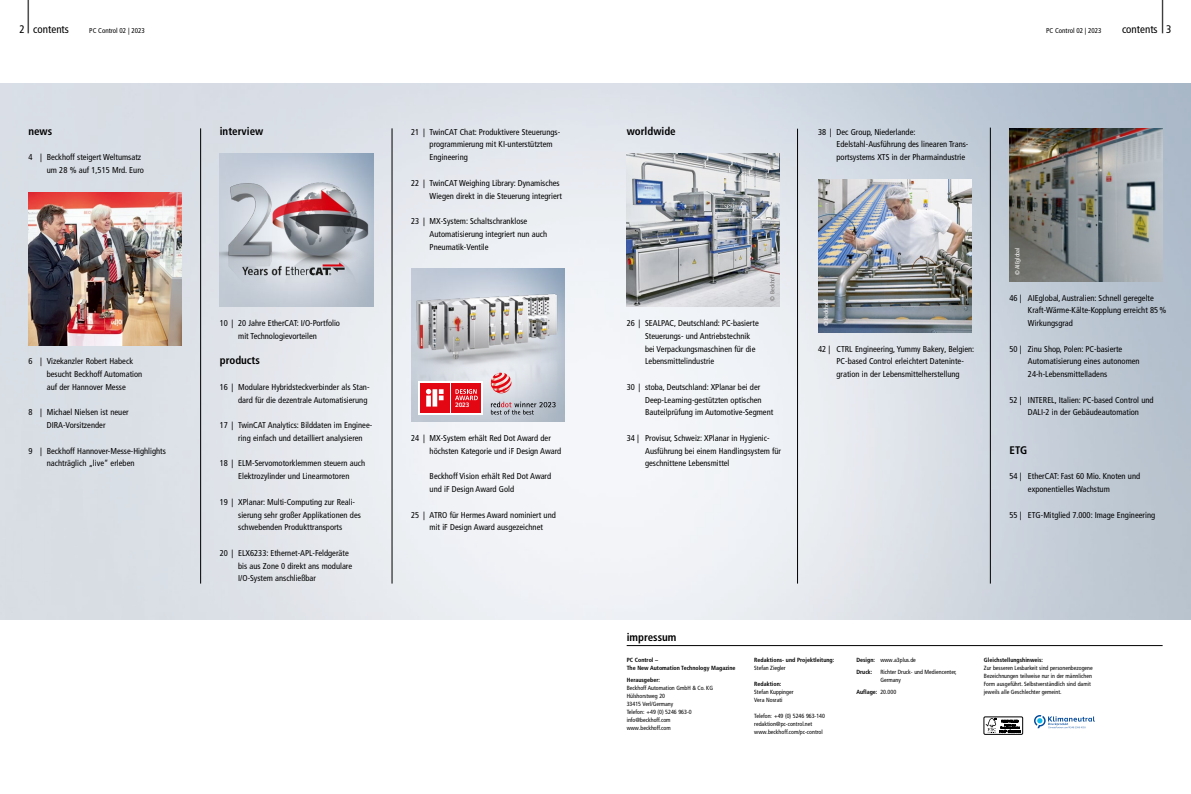
<style>
.page{position:relative;width:1191px;height:794px;background:#fff}
.page>*{position:absolute;margin:0;border:0;box-sizing:border-box;transform-origin:0 0}
.t1{font:300 condensed 41.2px "Frutiger LT Pro";color:#000;scale:.49 1}
.t2{font:700 condensed 11px "Frutiger LT Pro";color:#000}
.t3{font:condensed 11px "Frutiger LT Pro";color:#000}
.t4{font:condensed 8.5px/12.8px "Frutiger LT Pro";color:#000}
.t5{font:condensed 7px "Frutiger LT Pro";color:#000}
.t6{font:700 6.3px "Frutiger Neue LT Pro";color:#fff}
.t7{font:condensed 6px/8px "Frutiger LT Pro";color:#000}
.t8{font:700 condensed 6px/8px "Frutiger LT Pro";color:#000}
.t9{font:condensed 6px "Frutiger LT Pro";color:#fff}
.t10{font:condensed 6px "Frutiger LT Pro";color:#706f6f}
.s1{font-weight:400}
</style>
<div class="page">
<svg style="left:1034px;top:715px;width:61px;height:13px"></svg>
<img style="left:0;top:84px;width:1191px;height:535px">
<hr style="left:626px;top:645px;width:536px;height:1px;background:#000">
<hr style="left:200px;top:128px;width:1px;height:455px;background:#000">
<hr style="left:392px;top:128px;width:1px;height:455px;background:#000">
<hr style="left:990px;top:128px;width:1px;height:455px;background:#000">
<hr style="left:797px;top:129px;width:1px;height:454px;background:#000">
<img style="left:818px;top:179px;width:153px;height:153px">
<img style="left:1009px;top:128px;width:153px;height:153px">
<img style="left:411px;top:269px;width:153px;height:153px">
<img style="left:28px;top:192px;width:153px;height:153px">
<svg style="left:983px;top:716px;width:40px;height:19px"></svg>
<div style="left:983px;top:716px;width:39px;height:18px;border:1px solid #000"></div>
<svg style="left:985px;top:718px;width:35px;height:15px"></svg>
<img style="left:411px;top:276px;width:153px;height:138px">
<div style="left:418px;top:381px;width:65px;height:33px;background:#fff"></div>
<div style="left:420px;top:383px;width:30px;height:30px;background:#e30613"></div>
<svg style="left:426px;top:389px;width:17px;height:17px"></svg>
<div style="left:451px;top:383px;width:30px;height:30px;background:#e30613"></div>
<svg style="left:455px;top:389px;width:23px;height:11px"></svg>
<svg style="left:491px;top:401px;width:64px;height:13px"></svg>
<svg style="left:491px;top:373px;width:20px;height:20px"></svg>
<img style="left:626px;top:154px;width:154px;height:153px">
<img style="left:220px;top:154px;width:153px;height:11px">
<img style="left:220px;top:165px;width:153px;height:142px">
<h1 class="t1" style="left:26px;top:-15px;width:11px">|</h1>
<p class="t3" style="left:20px;top:22px;width:51px">2 contents</p>
<p class="t5" style="left:89px;top:26px;width:57px">PC Control 02 | 2023</p>
<p class="t2" style="left:28px;top:124px;width:25px">news</p>
<p class="t4" style="left:47px;top:151px;width:99px;text-indent:-18px">4 | Beckhoff steigert Weltumsatz um 28 % auf 1,515 Mrd. Euro</p>
<p class="t4" style="left:47px;top:355px;width:97px;text-indent:-18px">6 | Vizekanzler Robert Habeck besucht Beckhoff Automation auf der Hannover Messe</p>
<p class="t4" style="left:28px;top:406px;width:102px;text-align:center">8 | Michael Nielsen ist neuer<br>DIRA-Vorsitzender</p>
<p class="t4" style="left:47px;top:444px;width:121px;text-indent:-18px">9 | Beckhoff Hannover-Messe-Highlights nachträglich „live“ erleben</p>
<p class="t2" style="left:220px;top:124px;width:45px">interview</p>
<p class="t4" style="left:220px;top:317px;width:122px;text-align:center">10 | 20 Jahre EtherCAT: I/O-Portfolio mit Technologievorteilen</p>
<p class="t2" style="left:220px;top:354px;width:42px">products</p>
<p class="t4" style="left:220px;top:380px;width:151px;text-align:right">16 | Modulare Hybridsteckverbinder als Stan&shy;dard für die dezentrale Automatisierung</p>
<p class="t4" style="left:238px;top:419px;width:136px;text-indent:-18px">17 | TwinCAT Analytics: Bilddaten im Enginee&shy;ring einfach und detailliert analysieren</p>
<p class="t4" style="left:220px;top:457px;width:147px;text-align:center">18 | ELM-Servomotorklemmen steuern auch<br>Elektrozylinder und Linearmotoren</p>
<p class="t4" style="left:238px;top:495px;width:124px;text-indent:-18px">19 | XPlanar: Multi-Computing zur Reali&shy;sierung sehr großer Applikationen des schwebenden Produkttransports</p>
<p class="t4" style="left:238px;top:546px;width:116px;text-indent:-18px">20 | ELX6233: Ethernet-APL-Feldgeräte bis aus Zone 0 direkt ans modulare<br>I/O-System anschließbar</p>
<p class="t4" style="left:429px;top:125px;width:132px;text-indent:-18px">21 | TwinCAT Chat: Produktivere Steuerungs&shy;programmierung mit KI-unterstütztem<br>Engineering</p>
<p class="t4" style="left:411px;top:176px;width:152px;text-align:right">22 | TwinCAT Weighing Library: Dynamisches<br>Wiegen direkt in die Steuerung integriert</p>
<p class="t4" style="left:429px;top:215px;width:119px;text-indent:-18px">23 | MX-System: Schaltschranklose<br>Automatisierung integriert nun auch<br>Pneumatik-Ventile</p>
<p class="t6" style="left:455px;top:401px;width:16px">2023</p>
<p class="t4" style="left:429px;top:432px;width:133px;text-indent:-18px">24 | MX-System erhält Red Dot Award der höchsten Kategorie und iF Design Award</p>
<p class="t4" style="left:429px;top:470px;width:123px">Beckhoff Vision erhält Red Dot Award und iF Design Award Gold</p>
<p class="t4" style="left:429px;top:508px;width:128px;text-indent:-18px">25 | ATRO für Hermes Award nominiert und mit iF Design Award ausgezeichnet</p>
<p class="t2" style="left:626px;top:124px;width:51px">worldwide</p>
<p class="t10" style="left:769px;top:300px;width:28px;rotate:-90deg">© Beckhoff</p>
<p class="t4" style="left:645px;top:317px;width:115px;text-indent:-18px">26 | SEALPAC, Deutschland: PC-basierte Steuerungs- und Antriebstechnik bei Verpackungsmaschinen für die Lebensmittelindustrie</p>
<p class="t4" style="left:645px;top:380px;width:130px;text-indent:-18px">30 | stoba, Deutschland: XPlanar bei der<br>Deep-Learning-gestützten optischen<br>Bauteilprüfung im Automotive-Segment</p>
<p class="t4" style="left:645px;top:432px;width:137px;text-indent:-18px">34 | Provisur, Schweiz: XPlanar in Hygienic-<br>Ausführung bei einem Handlingsystem für geschnittene Lebensmittel</p>
<h1 class="t1" style="left:1160px;top:-15px;width:11px">|</h1>
<p class="t5" style="left:1046px;top:26px;width:57px">PC Control 02 | 2023</p>
<p class="t3" style="left:1122px;top:22px;width:51px">contents 3</p>
<p class="t4" style="left:836px;top:125px;width:133px;text-indent:-18px">38 | Dec Group, Niederlande:<br>Edelstahl-Ausführung des linearen Trans&shy;portsystems XTS in der Pharmaindustrie</p>
<p class="t9" style="left:822px;top:326px;width:28px;rotate:-90deg">© Beckhoff</p>
<p class="t4" style="left:836px;top:342px;width:139px;text-indent:-18px">42 | CTRL Engineering, Yummy Bakery, Belgien:<br>PC-based Control erleichtert Dateninte&shy;gration in der Lebensmittelherstellung</p>
<p class="t9" style="left:1013px;top:275px;width:29px;rotate:-90deg">© AIEglobal</p>
<p class="t4" style="left:1028px;top:291px;width:140px;text-indent:-18px">46 | AIEglobal, Australien: Schnell geregelte<br>Kraft-Wärme-Kälte-Kopplung erreicht 85%<br>Wirkungsgrad</p>
<p class="t4" style="left:1028px;top:342px;width:113px;text-indent:-18px">50 | Zinu Shop, Polen: PC-basierte<br>Automatisierung eines autonomen<br>24-h-Lebensmittelladens</p>
<p class="t4" style="left:1009px;top:393px;width:146px;text-align:center">52 | INTEREL, Italien: PC-based Control und<br>DALI-2 in der Gebäudeautomation</p>
<p class="t2" style="left:1009px;top:443px;width:19px">ETG</p>
<p class="t4" style="left:1028px;top:470px;width:114px;text-indent:-18px">54 | EtherCAT: Fast 60 Mio. Knoten und exponentielles Wachstum</p>
<p class="t4" style="left:1009px;top:508px;width:147px">55 | ETG-Mitglied 7.000: Image Engineering</p>
<p class="t2" style="left:626px;top:630px;width:51px">impressum</p>
<p class="t8" style="left:626px;top:656px;width:110px">PC Control –<br>The New Automation Technology Magazine</p>
<p class="t8" style="left:626px;top:676px;width:35px">Herausgeber:</p>
<p class="t7" style="left:626px;top:684px;width:88px">Beckhoff Automation GmbH &amp; Co. KG<br>Hülshorstweg 20<br>33415 Verl/Germany<br>Telefon: +49 (0) 5246 963-0 info@beckhoff.com www.beckhoff.com</p>
<p class="t8" style="left:754px;top:656px;width:82px">Redaktions- und Projektleitung:</p>
<p class="t7" style="left:754px;top:664px;width:33px">Stefan Ziegler</p>
<p class="t8" style="left:754px;top:680px;width:29px">Redaktion:</p>
<p class="t7" style="left:754px;top:688px;width:41px">Stefan Kuppinger<br>Vera Nosrati</p>
<p class="t7" style="left:754px;top:712px;width:72px">Telefon: +49 (0) 5246 963-140 redaktion@pc-control.net www.beckhoff.com/pc-control</p>
<p class="t8" style="left:856px;top:654px;width:61px;line-height:12px">Design: <span class="s1">www.a3plus.de<br></span>Druck:</p>
<p class="t7" style="left:880px;top:668px;width:78px">Richter Druck- und Mediencenter,<br>Germany</p>
<p class="t8" style="left:856px;top:688px;width:41px">Auflage: <span class="s1">20.000</span></p>
<p class="t8" style="left:984px;top:656px;width:61px">Gleichstellungshinweis:</p>
<p class="t7" style="left:984px;top:664px;width:110px">Zur besseren Lesbarkeit sind personenbezogene Bezeichnungen teilweise nur in der männlichen Form ausgeführt. Selbstverständlich sind damit jeweils alle Geschlechter gemeint.</p>
</div>
